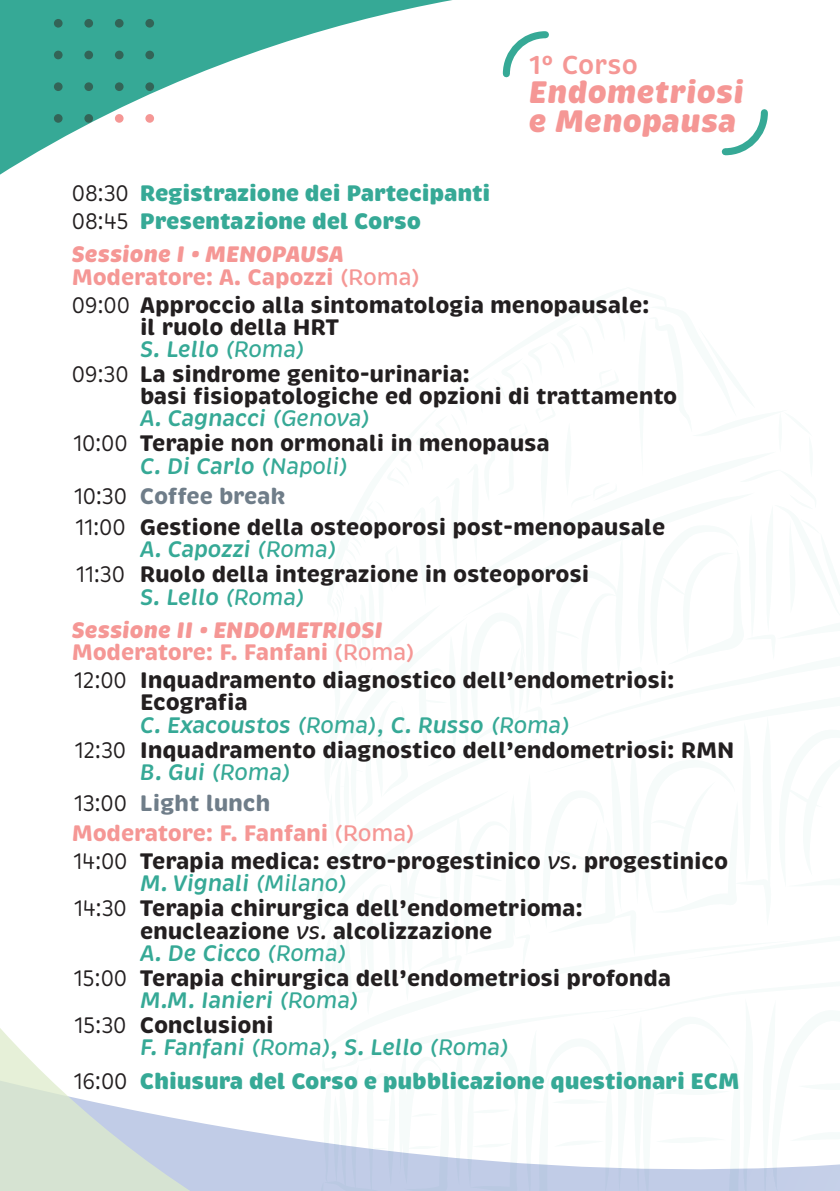
<style>
.page{position:relative;width:840px;height:1191px;background:#fff}
.page>*{position:absolute;margin:0;border:0;box-sizing:border-box;transform-origin:0 0}
.t1{font:italic 900 31.8px "Brevia";color:#f59795}
.t2{font:600 26.6px "Brevia";color:#f59795}
.t3{font:700 23px/22.2px "Brevia";letter-spacing:-.01em;color:#231f20}
.t4{font:italic 600 23px "Brevia";letter-spacing:-.01em;color:#36a996}
.t5{font:900 23px "Brevia";letter-spacing:-.01em;color:#36a996}
.t6{font:700 23px "Brevia";letter-spacing:-.01em;color:#f59795}
.t7{font:italic 900 23px "Brevia";letter-spacing:-.01em;color:#f59795}
.t8{font:700 23px "Brevia";letter-spacing:-.01em;color:#6f7d89}
.s1{font-weight:400;color:#231f20}
.s2{font-weight:500}
.s3{font-weight:400}
.s4{font-weight:600;font-style:italic;color:#36a996}
.s5{font-weight:500;font-style:italic;color:#36a996}
.s6{font-weight:500;font-style:italic}
</style>
<div class="page">
<svg style="left:0;top:0;width:452px;height:175px"></svg>
<svg style="left:502px;top:31px;width:47px;height:47px"></svg>
<svg style="left:721px;top:109px;width:47px;height:47px"></svg>
<svg style="left:54px;top:19px;width:9px;height:9px"></svg>
<div style="left:54px;top:51px;width:9px;height:8px;background:#336457;border-radius:50%"></div>
<svg style="left:54px;top:82px;width:9px;height:9px"></svg>
<svg style="left:54px;top:114px;width:9px;height:9px"></svg>
<svg style="left:84px;top:19px;width:9px;height:9px"></svg>
<div style="left:84px;top:51px;width:9px;height:8px;background:#336457;border-radius:50%"></div>
<svg style="left:84px;top:82px;width:9px;height:9px"></svg>
<svg style="left:84px;top:114px;width:9px;height:9px"></svg>
<div style="left:115px;top:19px;width:8px;height:9px;background:#336457;border-radius:50%"></div>
<div style="left:115px;top:51px;width:8px;height:8px;background:#336457;border-radius:50%"></div>
<div style="left:115px;top:82px;width:8px;height:9px;background:#336457;border-radius:50%"></div>
<div style="left:115px;top:114px;width:8px;height:9px;background:#f59795;border-radius:50%"></div>
<svg style="left:145px;top:19px;width:9px;height:9px"></svg>
<div style="left:145px;top:51px;width:9px;height:8px;background:#336457;border-radius:50%"></div>
<svg style="left:145px;top:82px;width:9px;height:9px"></svg>
<div style="left:145px;top:114px;width:9px;height:9px;background:#f59795;border-radius:50%"></div>
<svg style="left:0;top:1028px;width:782px;height:163px"></svg>
<p class="t2" style="left:528px;top:48px;width:111px">1° Corso</p>
<p class="t1" style="left:528px;top:72px;width:217px">Endometriosi</p>
<p class="t1" style="left:528px;top:101px;width:209px">e Menopausa</p>
<p class="t5" style="left:72px;top:179px;width:420px"><span class="s1">08:30</span> Registrazione dei Partecipanti</p>
<p class="t5" style="left:72px;top:206px;width:350px"><span class="s1">08:45</span> Presentazione del Corso</p>
<p class="t7" style="left:72px;top:240px;width:273px">Sessione I • MENOPAUSA</p>
<p class="t6" style="left:72px;top:262px;width:349px">Moderatore: A. Capozzi <span class="s2">(Roma)</span></p>
<p class="t3" style="left:72px;top:294px;width:579px"><span class="s3">09:00</span> Approccio alla sintomatologia menopausale:</p>
<p class="t3" style="left:140px;top:316px;width:201px">il ruolo della HRT</p>
<p class="t4" style="left:140px;top:335px;width:166px">S. Lello <span class="s2">(Roma)</span></p>
<p class="t3" style="left:72px;top:363px;width:399px"><span class="s3">09:30</span> La sindrome genito-urinaria:</p>
<p class="t3" style="left:140px;top:385px;width:538px">basi fisiopatologiche ed opzioni di trattamento</p>
<p class="t4" style="left:140px;top:404px;width:231px">A. Cagnacci <span class="s2">(Genova)</span></p>
<p class="t3" style="left:73px;top:432px;width:478px"><span class="s3">10:00</span> Terapie non ormonali in menopausa</p>
<p class="t4" style="left:140px;top:451px;width:209px">C. Di Carlo <span class="s2">(Napoli)</span></p>
<p class="t8" style="left:74px;top:482px;width:213px"><span class="s1">10:30</span> Coffee break</p>
<p class="t3" style="left:75px;top:516px;width:591px"><span class="s3">11:00</span> Gestione della osteoporosi post-menopausale</p>
<p class="t4" style="left:140px;top:535px;width:198px">A. Capozzi <span class="s2">(Roma)</span></p>
<p class="t3" style="left:76px;top:563px;width:515px"><span class="s3">11:30</span> Ruolo della integrazione in osteoporosi</p>
<p class="t4" style="left:140px;top:582px;width:166px">S. Lello <span class="s2">(Roma)</span></p>
<p class="t7" style="left:72px;top:616px;width:312px">Sessione II • ENDOMETRIOSI</p>
<p class="t6" style="left:72px;top:638px;width:344px">Moderatore: F. Fanfani <span class="s2">(Roma)</span></p>
<p class="t3" style="left:74px;top:669px;width:602px"><span class="s3">12:00</span> Inquadramento diagnostico dell’endometriosi:</p>
<p class="t3" style="left:140px;top:691px;width:109px">Ecografia</p>
<p class="t4" style="left:140px;top:710px;width:431px">C. Exacoustos <span class="s2">(Roma),</span> C. Russo <span class="s2">(Roma)</span></p>
<p class="t3" style="left:140px;top:739px;width:595px;text-indent:-65px"><span class="s3">12:30</span> Inquadramento diagnostico dell’endometriosi: RMN<br><span class="s4">B. Gui</span> <span class="s5">(Roma)</span></p>
<p class="t8" style="left:74px;top:788px;width:198px"><span class="s1">13:00</span> Light lunch</p>
<p class="t6" style="left:72px;top:819px;width:344px">Moderatore: F. Fanfani <span class="s2">(Roma)</span></p>
<p class="t3" style="left:73px;top:850px;width:656px"><span class="s3">14:00</span> Terapia medica: estro-progestinico <span class="s6">vs.</span> progestinico</p>
<p class="t4" style="left:140px;top:869px;width:208px">M. Vignali <span class="s2">(Milano)</span></p>
<p class="t3" style="left:74px;top:897px;width:510px"><span class="s3">14:30</span> Terapia chirurgica dell’endometrioma:</p>
<p class="t3" style="left:140px;top:919px;width:354px">enucleazione <span class="s6">vs.</span> alcolizzazione</p>
<p class="t4" style="left:140px;top:938px;width:208px">A. De Cicco <span class="s2">(Roma)</span></p>
<p class="t3" style="left:74px;top:967px;width:599px"><span class="s3">15:00</span> Terapia chirurgica dell’endometriosi profonda</p>
<p class="t4" style="left:140px;top:986px;width:220px">M.M. Ianieri <span class="s2">(Roma)</span></p>
<p class="t3" style="left:74px;top:1014px;width:201px"><span class="s3">15:30</span> Conclusioni</p>
<p class="t4" style="left:140px;top:1033px;width:370px">F. Fanfani <span class="s2">(Roma)</span>, S. Lello <span class="s2">(Roma)</span></p>
<p class="t5" style="left:73px;top:1066px;width:667px"><span class="s1">16:00</span> Chiusura del Corso e pubblicazione questionari ECM</p>
</div>
